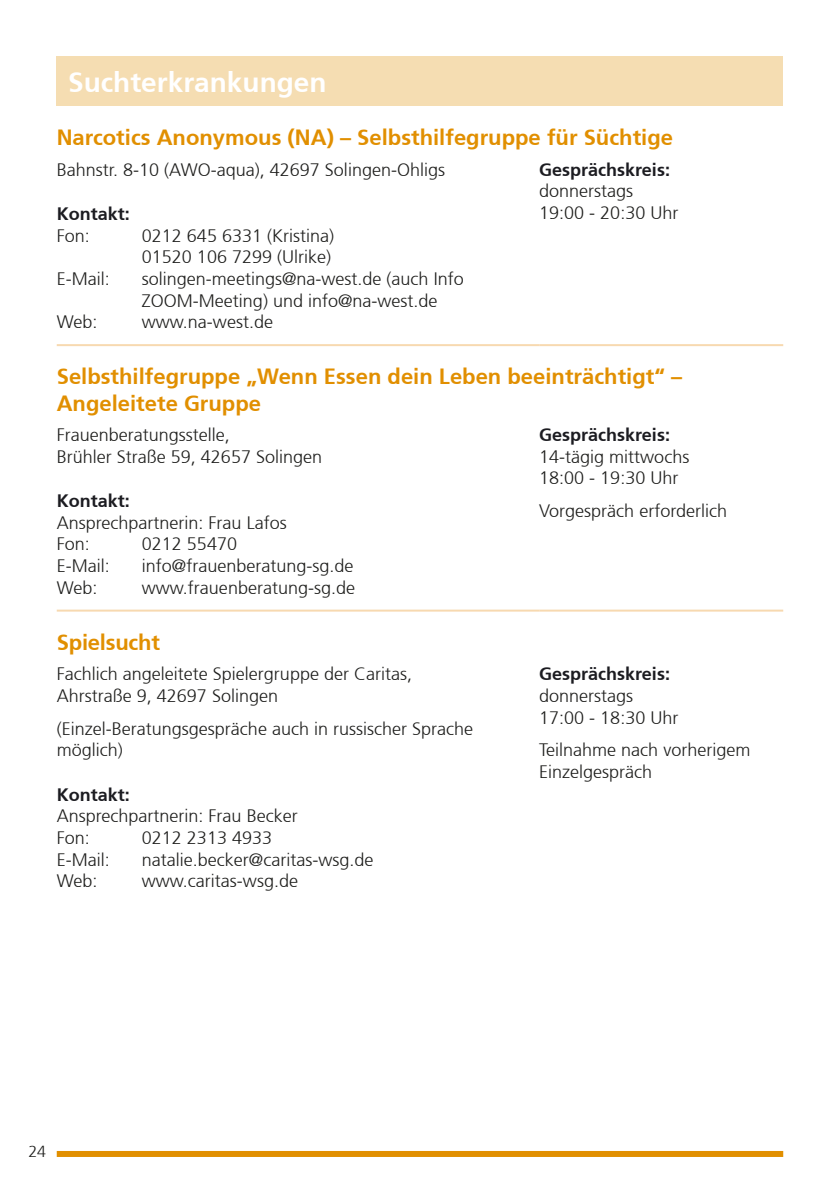
<style>
.page{position:relative;width:840px;height:1191px;background:#fff}
.page>*{position:absolute;margin:0;border:0;box-sizing:border-box;transform-origin:0 0}
.t1{font:700 28px "Frutiger";color:#fff}
.t2{font:700 22px/26.4px "Frutiger";color:#e18f00}
.t3{font:300 18px/21.6px "Frutiger";color:#1d1d1b}
.t4{font:700 18px "Frutiger";color:#1c1c21}
.t5{font:300 16px "Frutiger";color:#1d1d1b}
</style>
<div class="page">
<hr style="left:57px;top:344px;width:482px;height:2px;background:#f7d9b0">
<hr style="left:539px;top:344px;width:243px;height:2px;background:#f7d9b0">
<hr style="left:57px;top:609px;width:482px;height:2px;background:#f7d9b0">
<hr style="left:539px;top:609px;width:243px;height:2px;background:#f7d9b0">
<div style="left:57px;top:1151px;width:725px;height:6px;background:#e18f00"></div>
<div style="left:56px;top:56px;width:727px;height:50px;background:#f5ddb2"></div>
<h1 class="t1" style="left:68px;top:66px;width:260px">Suchterkrankungen</h1>
<p class="t2" style="left:57px;top:124px;width:617px">Narcotics Anonymous (NA) – Selbsthilfegruppe für Süchtige</p>
<p class="t3" style="left:57px;top:159px;width:389px">Bahnstr. 8-10 (AWO-aqua), 42697 Solingen-Ohligs</p>
<p class="t4" style="left:57px;top:203px;width:75px">Kontakt:</p>
<p class="t3" style="left:57px;top:225px;width:35px">Fon:</p>
<p class="t3" style="left:142px;top:225px;width:194px">0212 645 6331 (Kristina)<br>01520 106 7299 (Ulrike)</p>
<p class="t3" style="left:57px;top:268px;width:54px">E-Mail:</p>
<p class="t3" style="left:142px;top:268px;width:323px">solingen-meetings@na-west.de (auch Info<br>ZOOM-Meeting) und info@na-west.de</p>
<p class="t3" style="left:57px;top:311px;width:42px">Web:</p>
<p class="t3" style="left:142px;top:311px;width:133px">www.na-west.de</p>
<p class="t4" style="left:539px;top:159px;width:132px">Gesprächskreis:</p>
<p class="t3" style="left:539px;top:181px;width:141px">donnerstags<br>19:00 - 20:30 Uhr</p>
<p class="t2" style="left:57px;top:363px;width:626px">Selbsthilfegruppe „Wenn Essen dein Leben beeinträchtigt“ –<br>Angeleitete Gruppe</p>
<p class="t3" style="left:57px;top:424px;width:267px">Frauenberatungsstelle,<br>Brühler Straße 59, 42657 Solingen</p>
<p class="t4" style="left:57px;top:490px;width:75px">Kontakt:</p>
<p class="t3" style="left:57px;top:512px;width:231px">Ansprechpartnerin: Frau Lafos<br>Fon:</p>
<p class="t4" style="left:539px;top:424px;width:132px">Gesprächskreis:</p>
<p class="t3" style="left:539px;top:446px;width:152px">14-tägig mittwochs<br>18:00 - 19:30 Uhr</p>
<p class="t3" style="left:539px;top:500px;width:189px">Vorgespräch erforderlich</p>
<p class="t3" style="left:142px;top:533px;width:97px">0212 55470</p>
<p class="t3" style="left:57px;top:555px;width:54px">E-Mail:</p>
<p class="t3" style="left:142px;top:555px;width:213px">info@frauenberatung-sg.de</p>
<p class="t3" style="left:57px;top:577px;width:42px">Web:</p>
<p class="t3" style="left:142px;top:577px;width:215px">www.frauenberatung-sg.de</p>
<p class="t2" style="left:57px;top:629px;width:105px">Spielsucht</p>
<p class="t3" style="left:57px;top:663px;width:357px">Fachlich angeleitete Spielergruppe der Caritas,<br>Ahrstraße 9, 42697 Solingen</p>
<p class="t3" style="left:57px;top:718px;width:418px">(Einzel-Beratungsgespräche auch in russischer Sprache möglich)</p>
<p class="t4" style="left:57px;top:784px;width:75px">Kontakt:</p>
<p class="t3" style="left:57px;top:805px;width:242px">Ansprechpartnerin: Frau Becker<br>Fon:</p>
<p class="t3" style="left:142px;top:827px;width:132px">0212 2313 4933</p>
<p class="t3" style="left:57px;top:849px;width:54px">E-Mail:</p>
<p class="t3" style="left:142px;top:849px;width:233px">natalie.becker@caritas-wsg.de</p>
<p class="t3" style="left:57px;top:870px;width:42px">Web:</p>
<p class="t3" style="left:142px;top:870px;width:158px">www.caritas-wsg.de</p>
<p class="t4" style="left:539px;top:663px;width:132px">Gesprächskreis:</p>
<p class="t3" style="left:539px;top:685px;width:141px">donnerstags<br>17:00 - 18:30 Uhr</p>
<p class="t3" style="left:539px;top:739px;width:213px">Teilnahme nach vorherigem<br>Einzelgespräch</p>
<p class="t5" style="left:28px;top:1142px;width:19px">24</p>
</div>
